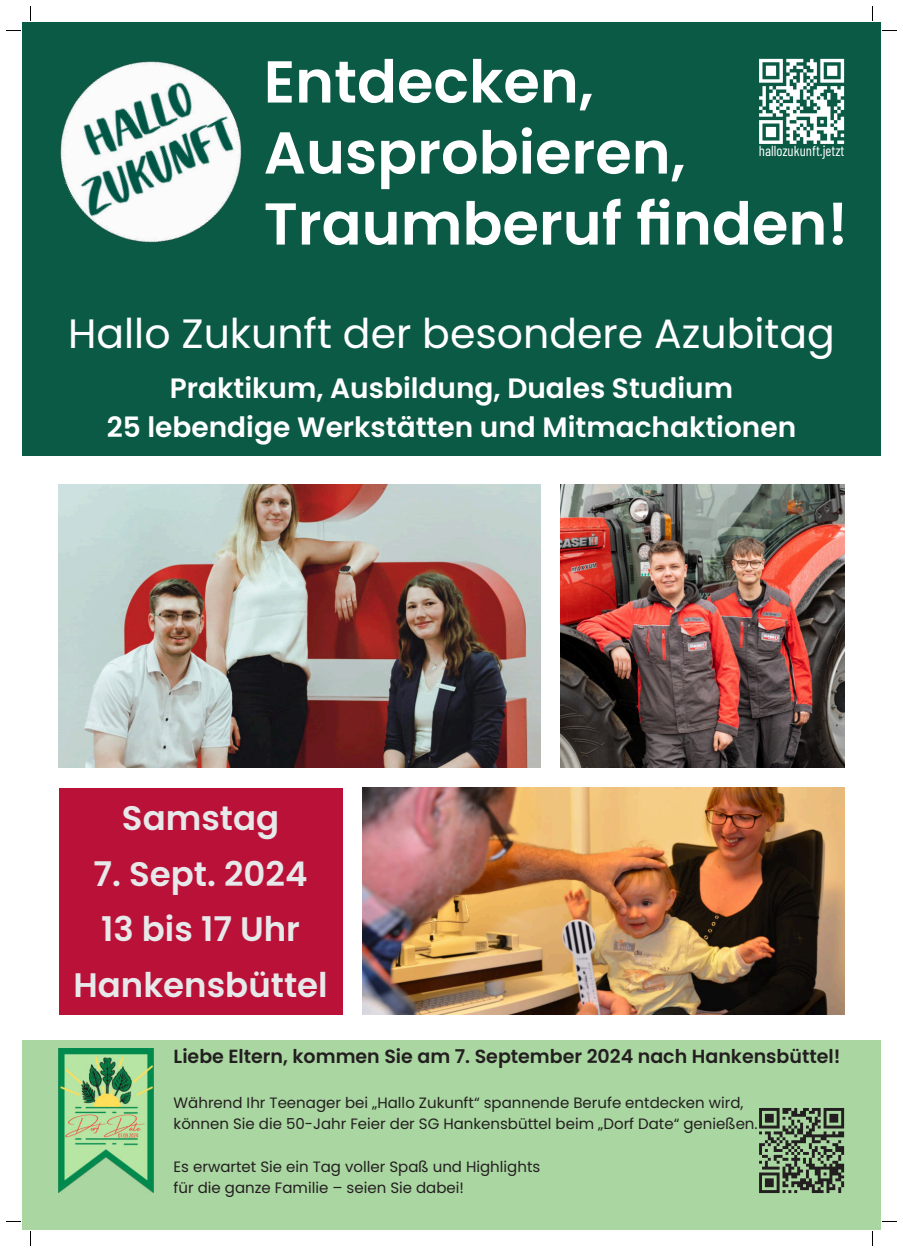
<style>
.page{position:relative;width:903px;height:1252px;background:#fff}
.page>*{position:absolute;margin:0;border:0;box-sizing:border-box;transform-origin:0 0}
.t1{font:600 59px/71px "Poppins";color:#fff}
.t2{font:41px "Poppins";color:#fff}
.t3{font:600 34px/55.4px "Poppins";color:#e7e8e9;text-align:center}
.t4{font:600 28px/39px "Poppins";color:#fff;text-align:center}
.t5{font:600 19px "Poppins";color:#231f20}
.t6{font:15px/21.3px "Poppins";color:#231f20}
.t7{font:14.6px "Barlow Condensed";color:#fff}
</style>
<div class="page">
<div style="left:22px;top:22px;width:859px;height:434px;background:#0b5a46"></div>
<div style="left:22px;top:1040px;width:859px;height:190px;background:#aad6a1"></div>
<img style="left:561px;top:484px;width:283px;height:284px">
<img style="left:59px;top:484px;width:482px;height:284px">
<img style="left:362px;top:787px;width:482px;height:227px">
<div style="left:59px;top:787px;width:283px;height:227px;background:#ba1139"></div>
<img style="left:58px;top:1048px;width:96px;height:144px">
<svg style="left:759px;top:59px;width:85px;height:85px"></svg>
<svg style="left:759px;top:1108px;width:85px;height:85px"></svg>
<img style="left:60px;top:61px;width:182px;height:182px">
<svg style="left:6px;top:30px;width:15px;height:1px"></svg>
<svg style="left:30px;top:6px;width:1px;height:15px"></svg>
<svg style="left:872px;top:6px;width:1px;height:15px"></svg>
<svg style="left:882px;top:30px;width:15px;height:1px"></svg>
<svg style="left:6px;top:1221px;width:15px;height:1px"></svg>
<svg style="left:30px;top:1231px;width:1px;height:15px"></svg>
<svg style="left:882px;top:1221px;width:15px;height:1px"></svg>
<svg style="left:872px;top:1231px;width:1px;height:15px"></svg>
<h1 class="t1" style="left:264px;top:47px;width:586px">Entdecken,<br>Ausprobieren,<br>Traumberuf finden!</h1>
<p class="t7" style="left:759px;top:140px;width:87px">hallozukunft.jetzt</p>
<h2 class="t2" style="left:68px;top:310px;width:768px">Hallo Zukunft der besondere Azubitag</h2>
<h3 class="t4" style="left:107px;top:369px;width:691px">Praktikum, Ausbildung, Duales Studium<br>25 lebendige Werkstätten und Mitmachaktionen</h3>
<h3 class="t3" style="left:122px;top:791px;width:159px">Samstag</h3>
<h3 class="t3" style="left:74px;top:846px;width:256px">7. Sept. 2024<br>13 bis 17 Uhr<br>Hankensbüttel</h3>
<p class="t5" style="left:174px;top:1045px;width:668px">Liebe Eltern, kommen Sie am 7. September 2024 nach Hankensbüttel!</p>
<p class="t6" style="left:174px;top:1092px;width:586px">Während Ihr Teenager bei „Hallo Zukunft“ spannende Berufe entdecken wird, können Sie die 50-Jahr Feier der SG Hankensbüttel beim „Dorf Date“ genießen.</p>
<p class="t6" style="left:174px;top:1156px;width:368px">Es erwartet Sie ein Tag voller Spaß und Highlights für die ganze Familie – seien Sie dabei!</p>
</div>
